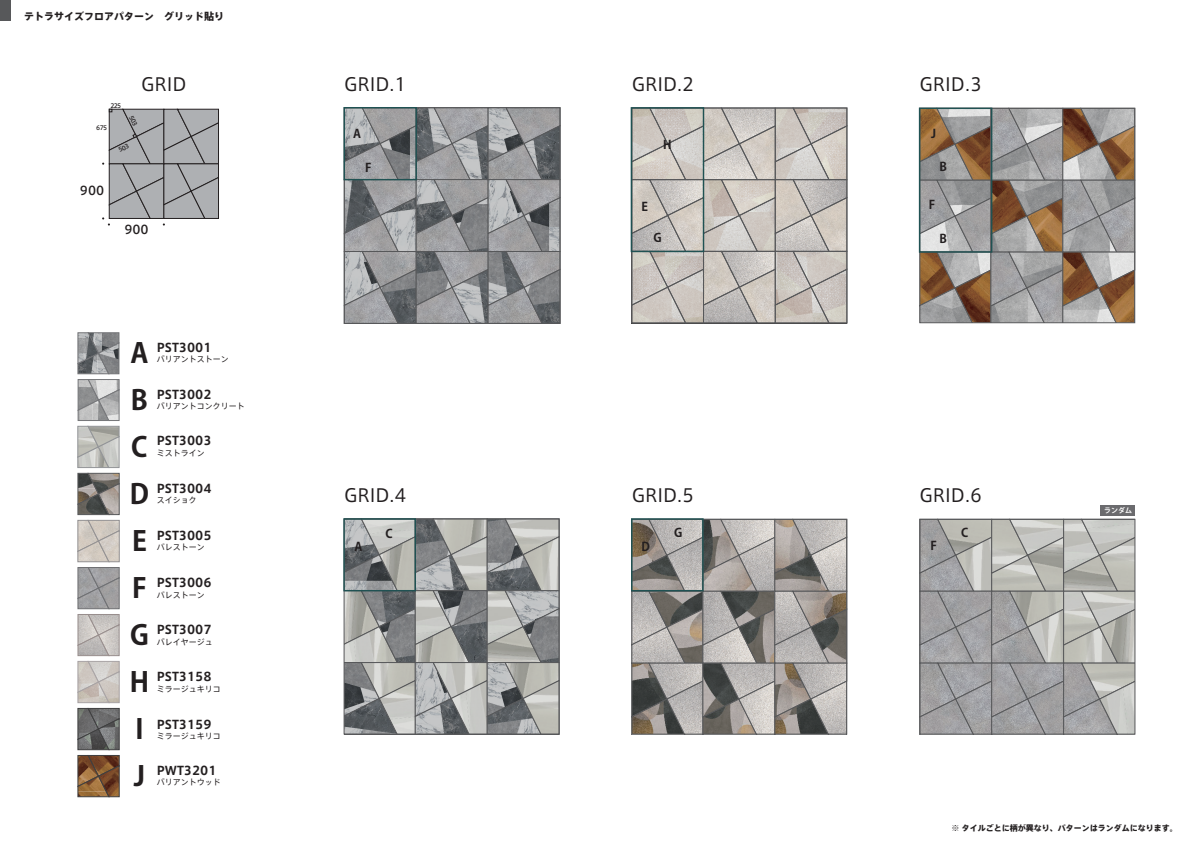
<style>
.page{position:relative;width:1191px;height:842px;background:#fff}
.page>*{position:absolute;margin:0;border:0;box-sizing:border-box;transform-origin:0 0}
.t1{font:700 27.3px/47px "Koz Go Pr 6 N";color:#231f20}
.t2{font:17.9px "Axis Std";color:#231f20}
.t3{font:700 12px "Axis Std";color:#231f20}
.t4{font:700 12px "Koz Go Pr 6 N";color:#231f20}
.t5{font:500 12px "Axis Std";color:#231f20}
.t6{font:800 10px "Axis Std";color:#231f20}
.t7{font:8px "Axis Std";color:#231f20}
.t8{font:800 8px "Axis Std";color:#231f20}
.t9{font:700 7px "Koz Go Pr 6 N";color:#fff}
.t10{font:500 6px "Axis Std";letter-spacing:-.1em;color:#231f20}
</style>
<div class="page">
<svg style="left:921px;top:521px;width:212px;height:211px;background:#ababaa"></svg>
<svg style="left:631px;top:521px;width:214px;height:213px;background:#9c9894"></svg>
<svg style="left:344px;top:521px;width:215px;height:214px;background:#9b9d9c"></svg>
<svg style="left:631px;top:110px;width:214px;height:213px;background:#c7c1bc"></svg>
<svg style="left:921px;top:110px;width:211px;height:211px;background:#9c8f86"></svg>
<svg style="left:346px;top:110px;width:212px;height:211px;background:#919294"></svg>
<div style="left:0;top:0;width:10px;height:20px;background:#57585a"></div>
<div style="left:1100px;top:505px;width:35px;height:11px;background:#6b6b6e"></div>
<div style="left:919px;top:108px;width:215px;height:215px;border:1px solid #57585a"></div>
<div style="left:919px;top:519px;width:216px;height:215px;border:1px solid #57585a"></div>
<div style="left:632px;top:519px;width:215px;height:215px;border:1px solid #57585a"></div>
<div style="left:344px;top:519px;width:215px;height:215px;border:1px solid #57585a"></div>
<div style="left:344px;top:108px;width:216px;height:215px;border:1px solid #57585a"></div>
<div style="left:632px;top:108px;width:215px;height:215px;border:1px solid #57585a"></div>
<div style="left:919px;top:108px;width:73px;height:145px;border:1px solid #205253"></div>
<div style="left:631px;top:518px;width:72px;height:73px;border:1px solid #205253"></div>
<div style="left:343px;top:518px;width:73px;height:73px;border:1px solid #205253"></div>
<div style="left:343px;top:107px;width:74px;height:73px;border:1px solid #205253"></div>
<div style="left:630px;top:107px;width:74px;height:145px;border:1px solid #205253"></div>
<svg style="left:77px;top:332px;width:43px;height:465px;background:#a8a39f"></svg>
<svg style="left:102px;top:108px;width:117px;height:118px;background:#aeafb2"></svg>
<p class="t6" style="left:24px;top:9px;width:202px">テトラサイズフロアパターン　グリッド貼り</p>
<p class="t10" style="left:110px;top:101px;width:12px">225</p>
<p class="t10" style="left:96px;top:123px;width:12px">675</p>
<h2 class="t2" style="left:141px;top:70px;width:47px">GRID</h2>
<h3 class="t5" style="left:80px;top:181px;width:26px">900</h3>
<h3 class="t5" style="left:124px;top:220px;width:26px">900</h3>
<h1 class="t1" style="left:130px;top:330px;width:21px">A<br>B<br>C<br>D<br>E<br>F<br>G<br>H<br>I<br>J</h1>
<h3 class="t3" style="left:157px;top:338px;width:56px">PST3001</h3>
<p class="t7" style="left:157px;top:353px;width:73px">バリアントストーン</p>
<h3 class="t3" style="left:157px;top:385px;width:56px">PST3002</h3>
<p class="t7" style="left:157px;top:400px;width:89px">バリアントコンクリート</p>
<h3 class="t3" style="left:157px;top:432px;width:56px">PST3003</h3>
<p class="t7" style="left:157px;top:447px;width:49px">ミストライン</p>
<h3 class="t3" style="left:157px;top:479px;width:56px">PST3004</h3>
<p class="t7" style="left:157px;top:494px;width:41px">スイショク</p>
<h3 class="t3" style="left:157px;top:526px;width:56px">PST3005</h3>
<p class="t7" style="left:157px;top:541px;width:49px">パレストーン</p>
<h3 class="t3" style="left:157px;top:573px;width:56px">PST3006</h3>
<p class="t7" style="left:157px;top:588px;width:49px">パレストーン</p>
<h3 class="t3" style="left:157px;top:621px;width:56px">PST3007</h3>
<p class="t7" style="left:157px;top:636px;width:57px">バレイヤージュ</p>
<h3 class="t3" style="left:157px;top:667px;width:56px">PST3158</h3>
<p class="t7" style="left:157px;top:683px;width:65px">ミラージュキリコ</p>
<h3 class="t3" style="left:157px;top:715px;width:56px">PST3159</h3>
<p class="t7" style="left:157px;top:730px;width:65px">ミラージュキリコ</p>
<h3 class="t3" style="left:157px;top:761px;width:61px">PWT3201</h3>
<p class="t7" style="left:157px;top:776px;width:65px">バリアントウッド</p>
<h2 class="t2" style="left:344px;top:70px;width:64px">GRID.1</h2>
<h2 class="t2" style="left:632px;top:70px;width:64px">GRID.2</h2>
<h2 class="t2" style="left:919px;top:70px;width:64px">GRID.3</h2>
<h3 class="t4" style="left:353px;top:127px;width:9px">A</h3>
<h3 class="t4" style="left:663px;top:138px;width:10px">H</h3>
<h3 class="t4" style="left:931px;top:127px;width:6px">J</h3>
<h3 class="t4" style="left:365px;top:161px;width:8px">F</h3>
<h3 class="t4" style="left:939px;top:160px;width:9px">B</h3>
<h3 class="t4" style="left:641px;top:200px;width:8px">E</h3>
<h3 class="t4" style="left:928px;top:198px;width:8px">F</h3>
<h3 class="t4" style="left:653px;top:231px;width:10px">G</h3>
<h3 class="t4" style="left:939px;top:232px;width:9px">B</h3>
<h2 class="t2" style="left:344px;top:481px;width:64px">GRID.4</h2>
<h2 class="t2" style="left:632px;top:481px;width:64px">GRID.5</h2>
<h2 class="t2" style="left:919px;top:481px;width:64px">GRID.6</h2>
<h3 class="t4" style="left:354px;top:539px;width:9px">A</h3>
<h3 class="t4" style="left:385px;top:527px;width:9px">C</h3>
<h3 class="t4" style="left:961px;top:526px;width:9px">C</h3>
<h3 class="t4" style="left:641px;top:539px;width:10px">D</h3>
<h3 class="t4" style="left:674px;top:526px;width:10px">G</h3>
<h3 class="t4" style="left:930px;top:538px;width:8px">F</h3>
<p class="t9" style="left:1104px;top:507px;width:29px">ランダム</p>
<p class="t8" style="left:951px;top:821px;width:228px">※ タイルごとに柄が異なり、パターンはランダムになります。</p>
</div>
